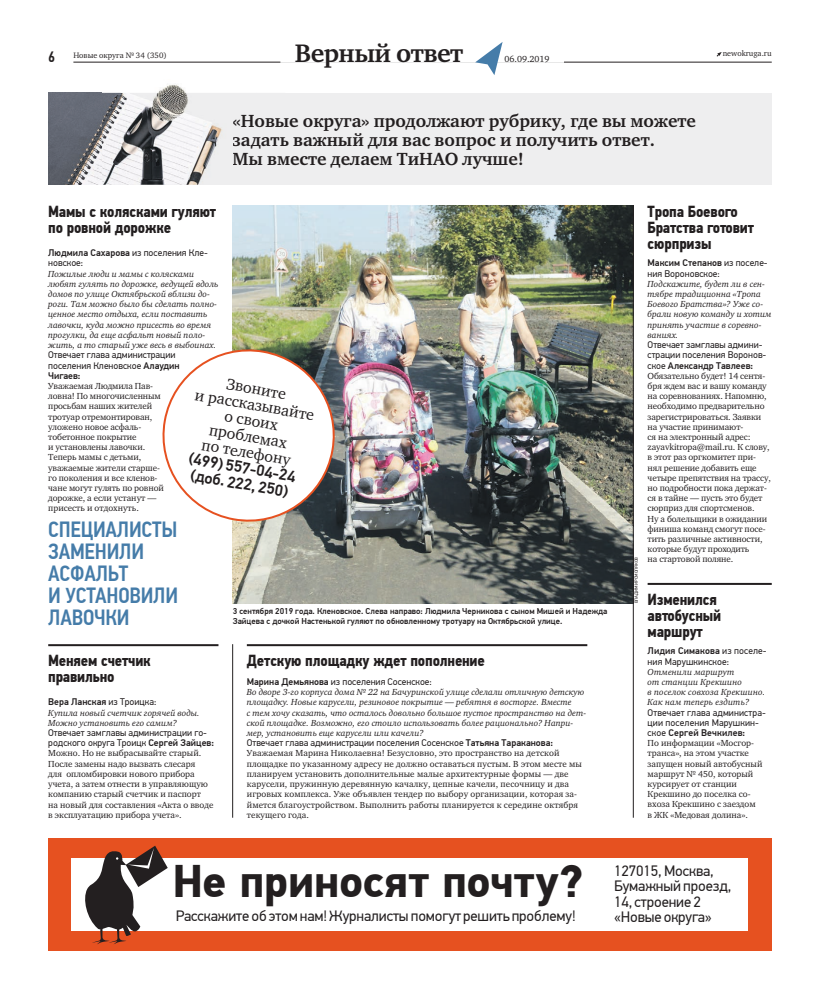
<style>
.page{position:relative;width:820px;height:993px;background:#fff}
.page>*{position:absolute;margin:0;border:0;box-sizing:border-box;transform-origin:0 0}
.t1{font:700 45.6px "PF Din Text Pro";color:#231f20}
.t2{font:700 26px "Charter ITC";letter-spacing:-.02em;color:#231f20}
.t3{font:500 22px/22px "PF Din Text Cond Pro";letter-spacing:-.01em;color:#457ca9}
.t4{font:700 18px/19px "Charter ITC";color:#231f20}
.t5{font:700 16px/16px "PF Din Text Cond Pro";letter-spacing:-.01em;color:#231f20}
.t6{font:16px/16px "Charter ITC";color:#231f20;text-align:center}
.t7{font:15px/15px "PF Din Text Pro";letter-spacing:-.01em;color:#231f20}
.t8{font:500 15px "PF Din Text Cond Pro";color:#231f20}
.t9{font:9.6px/10.2px "PF Din Text Pro";color:#231f20}
.t10{font:500 9.6px "PF Din Text Pro";color:#231f20}
.t11{font:9px/10.2px "Charter ITC";color:#231f20}
.t12{font:italic 9px/10.2px "Charter ITC";color:#231f20}
.t13{font:500 8.5px/10.2px "PF Din Text Pro";color:#231f20}
.t14{font:8px "Charter ITC";color:#231f20}
.t15{font:4.5px "PF Din Text Pro";color:#231f20}
.s1{font-weight:500}
.s2{font-family:"PF Din Text Pro";font-weight:500}
.s3{font-weight:400}
</style>
<div class="page">
<svg style="left:716px;top:52px;width:5px;height:5px"></svg>
<hr style="left:73px;top:62px;width:698px;height:1px;background:#231f20">
<div style="left:280px;top:43px;width:283px;height:20px;background:#fff"></div>
<svg style="left:475px;top:42px;width:27px;height:33px"></svg>
<div style="left:48px;top:93px;width:723px;height:92px;background:#eeeeef"></div>
<img style="left:48px;top:93px;width:54px;height:92px">
<img style="left:102px;top:84px;width:120px;height:101px">
<img style="left:232px;top:205px;width:401px;height:398px">
<hr style="left:232px;top:644px;width:1px;height:173px;background:#231f20">
<hr style="left:48px;top:644px;width:170px;height:2px;background:#231f20">
<hr style="left:247px;top:644px;width:340px;height:2px;background:#231f20">
<svg style="left:162px;top:341px;width:181px;height:186px"></svg>
<hr style="left:633px;top:205px;width:1px;height:612px;background:#231f20">
<hr style="left:647px;top:582px;width:124px;height:2px;background:#231f20">
<div style="left:48px;top:837px;width:723px;height:113px;background:#e65120"></div>
<div style="left:71px;top:858px;width:675px;height:72px;background:#fff"></div>
<svg style="left:82px;top:845px;width:86px;height:99px"></svg>
<p class="t8" style="left:48px;top:51px;width:8px">6</p>
<p class="t2" style="left:295px;top:37px;width:170px">Верный ответ</p>
<p class="t14" style="left:722px;top:48px;width:50px">newokruga.ru</p>
<p class="t14" style="left:73px;top:50px;width:95px">Новые округа № 34 (350)</p>
<p class="t11" style="left:504px;top:54px;width:47px">06.09.2019</p>
<p class="t4" style="left:232px;top:111px;width:464px">«Новые округа» продолжают рубрику, где вы можете задать важный для вас вопрос и получить ответ.<br>Мы вместе делаем ТиНАО лучше!</p>
<p class="t5" style="left:48px;top:205px;width:169px">Мамы с колясками гуляют по ровной дорожке</p>
<p class="t9" style="left:48px;top:249px;width:161px"><span class="s1">Людмила Сахарова</span> из поселения Кле&shy;новское:</p>
<p class="t12" style="left:48px;top:269px;width:172px">Пожилые люди и мамы с колясками любят гулять по дорожке, ведущей вдоль домов по улице Октябрьской вблизи до&shy;роги. Там можно было бы сделать полно&shy;ценное место отдыха, если поставить лавочки, куда можно присесть во время прогулки, да еще асфальт новый поло&shy;жить, а то старый уже весь в выбоинах.</p>
<p class="t9" style="left:48px;top:351px;width:133px">Отвечает глава администрации поселения Кленовское <span class="s1">Алаудин<br>Чигаев:</span></p>
<p class="t11" style="left:48px;top:380px;width:117px">Уважаемая Людмила Пав&shy;ловна! По многочисленным просьбам наших жителей тротуар отремонтирован, уложено новое асфаль&shy;тобетонное покрытие<br>и установлены лавочки.<br>Теперь мамы с детьми, уважаемые жители старше&shy;го поколения и все кленов&shy;чане могут гулять по ровной дорожке, а если устанут — присесть и отдохнуть.</p>
<p class="t6" style="left:199px;top:370px;width:122px;rotate:10deg">Звоните<br>и рассказывайте о своих проблемах<br>по телефону <span class="s2">(499) 557-04-24 (доб. 222, 250)</span></p>
<p class="t3" style="left:48px;top:520px;width:131px">СПЕЦИАЛИСТЫ<br>ЗАМЕНИЛИ<br>АСФАЛЬТ<br>И УСТАНОВИЛИ<br>ЛАВОЧКИ</p>
<p class="t5" style="left:48px;top:654px;width:104px">Меняем счетчик правильно</p>
<p class="t10" style="left:48px;top:698px;width:110px">Вера Ланская <span class="s3">из Троицка:</span></p>
<p class="t12" style="left:48px;top:707px;width:153px">Купила новый счетчик горячей воды.<br>Можно установить его самим?</p>
<p class="t9" style="left:48px;top:728px;width:167px">Отвечает замглавы администрации го&shy;родского округа Троицк <span class="s1">Сергей Зайцев:</span></p>
<p class="t11" style="left:48px;top:748px;width:167px">Можно. Но не выбрасывайте старый.<br>После замены надо вызвать слесаря<br>для опломбировки нового прибора учета, а затем отнести в управляющую компанию старый счетчик и паспорт<br>на новый для составления «Акта о вводе в эксплуатацию прибора учета».</p>
<p class="t13" style="left:233px;top:606px;width:376px">3 сентября 2019 года. Кленовское. Слева направо: Людмила Черникова с сыном Мишей и Надежда<br>Зайцева с дочкой Настенькой гуляют по обновленному тротуару на Октябрьской улице.</p>
<p class="t5" style="left:247px;top:654px;width:239px">Детскую площадку ждет пополнение</p>
<p class="t9" style="left:247px;top:677px;width:186px"><span class="s1">Марина Демьянова</span> из поселения Сосенское:</p>
<p class="t12" style="left:247px;top:686px;width:341px">Во дворе 3-го корпуса дома № 22 на Бачуринской улице сделали отличную детскую площадку. Новые карусели, резиновое покрытие — ребятня в восторге. Вместе<br>с тем хочу сказать, что осталось довольно большое пустое пространство на дет&shy;ской площадке. Возможно, его стоило использовать более рационально? Напри&shy;мер, установить еще карусели или качели?</p>
<p class="t9" style="left:247px;top:738px;width:307px">Отвечает глава администрации поселения Сосенское <span class="s1">Татьяна Тараканова:</span></p>
<p class="t11" style="left:247px;top:748px;width:336px">Уважаемая Марина Николаевна! Безусловно, это пространство на детской площадке по указанному адресу не должно оставаться пустым. В этом месте мы планируем установить дополнительные малые архитектурные формы — две карусели, пружинную деревянную качалку, цепные качели, песочницу и два игровых комплекса. Уже объявлен тендер по выбору организации, которая за&shy;ймется благоустройством. Выполнить работы планируется к середине октября текущего года.</p>
<p class="t15" style="left:634px;top:603px;width:48px;rotate:-90deg">ВЛАДИМИР СМОЛЯКОВ</p>
<p class="t5" style="left:647px;top:205px;width:108px">Тропа Боевого<br>Братства готовит сюрпризы</p>
<p class="t9" style="left:647px;top:259px;width:122px"><span class="s1">Максим Степанов</span> из поселе&shy;ния Вороновское:</p>
<p class="t12" style="left:647px;top:279px;width:125px">Подскажите, будет ли в сен&shy;тябре традиционна «Тропа<br>Боевого Братства»? Уже со&shy;брали новую команду и хотим принять участие в соревно&shy;ваниях.</p>
<p class="t9" style="left:647px;top:340px;width:120px">Отвечает замглавы админи&shy;страции поселения Воронов&shy;ское <span class="s1">Александр Тавлеев:</span></p>
<p class="t11" style="left:647px;top:370px;width:125px">Обязательно будет! 14 сентя&shy;бря ждем вас и вашу команду на соревнованиях. Напомню, необходимо предварительно зарегистрироваться. Заявки на участие принимают-<br>ся на электронный адрес: zayavkitropa@mail.ru. К слову, в этот раз оргкомитет при&shy;нял решение добавить еще четыре препятствия на трассу, но подробности пока держат&shy;ся в тайне — пусть это будет сюрприз для спортсменов.<br>Ну а болельщики в ожидании финиша команд смогут посе&shy;тить различные активности, которые будут проходить<br>на стартовой поляне.</p>
<p class="t5" style="left:647px;top:593px;width:75px">Изменился автобусный маршрут</p>
<p class="t9" style="left:647px;top:646px;width:120px"><span class="s1">Лидия Симакова</span> из поселе&shy;ния Марушкинское:</p>
<p class="t12" style="left:647px;top:666px;width:119px">Отменили маршрут<br>от станции Крекшино<br>в поселок совхоза Крекшино.<br>Как нам теперь ездить?</p>
<p class="t9" style="left:647px;top:708px;width:120px">Отвечает глава администра&shy;ции поселения Марушкин&shy;ское <span class="s1">Сергей Вечкилев:</span></p>
<p class="t11" style="left:647px;top:737px;width:116px">По информации «Мосгор&shy;транса», на этом участке запущен новый автобусный маршрут № 450, который курсирует от станции<br>Крекшино до поселка со&shy;вхоза Крекшино с заездом в ЖК «Медовая долина».</p>
<p class="t1" style="left:172px;top:852px;width:412px">Не приносят почту?</p>
<p class="t7" style="left:613px;top:864px;width:119px">127015, Москва,<br>Бумажный проезд,<br>14, строение 2</p>
<p class="t7" style="left:176px;top:909px;width:401px">Расскажите об этомнам! Журналистыпомогут решить проблему!</p>
<p class="t7" style="left:613px;top:909px;width:99px">«Новые округа»</p>
</div>
